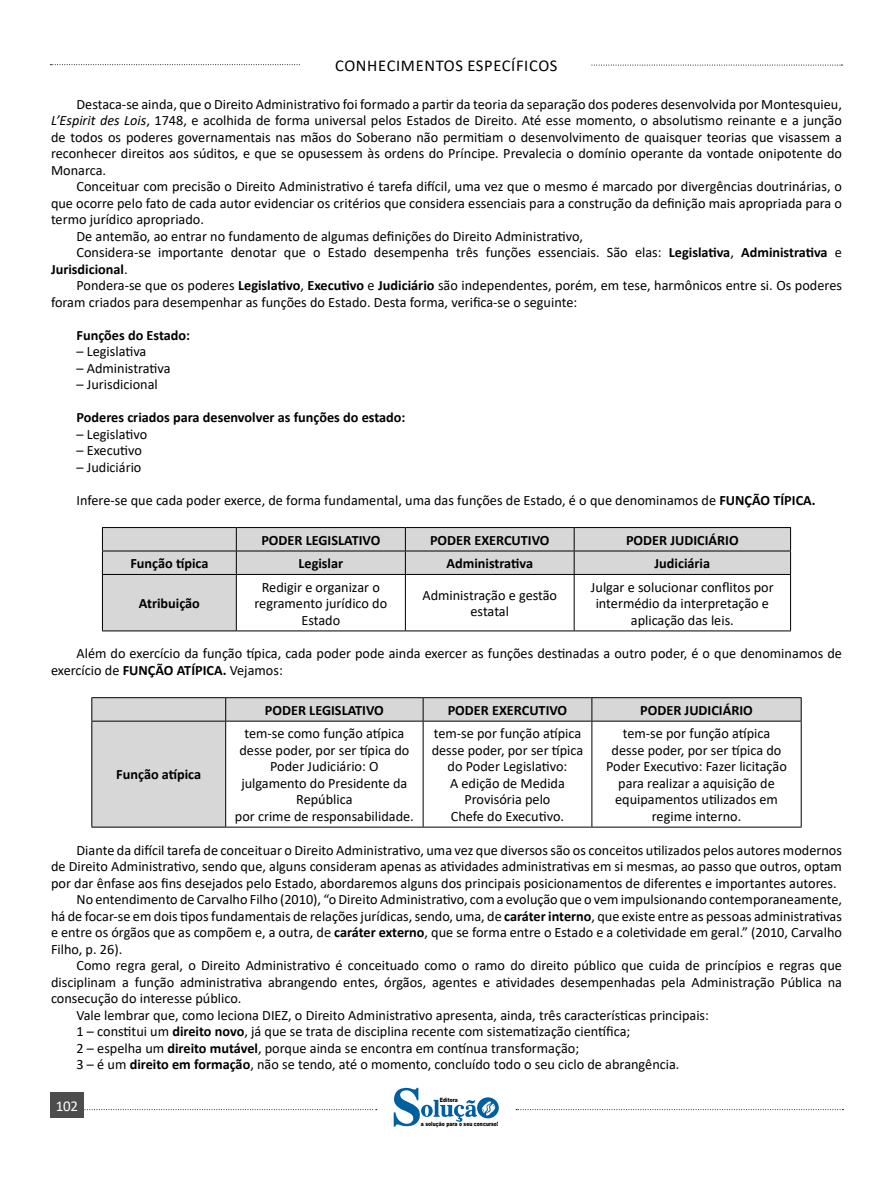
<style>
.page{position:relative;width:893px;height:1191px;background:#fff}
.page>*{position:absolute;margin:0;border:0;box-sizing:border-box;transform-origin:0 0}
.t1{font:16.5px "Calibri";letter-spacing:.04em;color:#000}
.t2{font:15px "Calibri";letter-spacing:-.02em;color:#fff}
.t3{font:14.25px/16.5px "Calibri";color:#000;text-align:center}
.t4{font:700 14.25px "Calibri";color:#000}
.t5{font:900 6px "Arial";color:#000;scale:.76 1}
.s1{font-style:italic}
.s2{font-weight:700}
</style>
<div class="page">
<svg style="left:50px;top:64px;width:250px;height:1px"></svg>
<svg style="left:591px;top:65px;width:251px;height:1px"></svg>
<div style="left:50px;top:1092px;width:34px;height:26px;background:#4d4d4d"></div>
<svg style="left:84px;top:527px;width:759px;height:600px"></svg>
<hr style="left:592px;top:697px;width:210px;height:1px;background:#000">
<hr style="left:91px;top:721px;width:1px;height:105px;background:#000">
<hr style="left:91px;top:721px;width:135px;height:1px;background:#000">
<hr style="left:91px;top:826px;width:135px;height:1px;background:#000">
<hr style="left:225px;top:721px;width:1px;height:105px;background:#000">
<hr style="left:226px;top:721px;width:197px;height:1px;background:#000">
<hr style="left:226px;top:826px;width:197px;height:1px;background:#000">
<hr style="left:423px;top:721px;width:1px;height:105px;background:#000">
<hr style="left:423px;top:721px;width:169px;height:1px;background:#000">
<hr style="left:423px;top:826px;width:169px;height:1px;background:#000">
<hr style="left:591px;top:721px;width:1px;height:105px;background:#000">
<hr style="left:801px;top:721px;width:1px;height:105px;background:#000">
<hr style="left:592px;top:721px;width:210px;height:1px;background:#000">
<hr style="left:592px;top:826px;width:210px;height:1px;background:#000">
<p class="t1" style="left:335px;top:54px;width:224px">CONHECIMENTOS ESPECÍFICOS</p>
<p class="t3" style="left:51px;top:95px;width:792px;text-align:justify;text-indent:26px">Destaca-se ainda, que o Direito Administrativo foi formado a partir da teoria da separação dos poderes desenvolvida por Montesquieu, <span class="s1">L’Espirit des Lois</span>, 1748, e acolhida de forma universal pelos Estados de Direito. Até esse momento, o absolutismo reinante e a junção de todos os poderes governamentais nas mãos do Soberano não permitiam o desenvolvimento de quaisquer teorias que visassem a reconhecer direitos aos súditos, e que se opusessem às ordens do Príncipe. Prevalecia o domínio operante da vontade onipotente do Monarca.</p>
<p class="t3" style="left:51px;top:178px;width:792px;text-align:justify;text-indent:26px">Conceituar com precisão o Direito Administrativo é tarefa difícil, uma vez que o mesmo é marcado por divergências doutrinárias, o que ocorre pelo fato de cada autor evidenciar os critérios que considera essenciais para a construção da definição mais apropriada para o termo jurídico apropriado.</p>
<p class="t3" style="left:77px;top:227px;width:508px">De antemão, ao entrar no fundamento de algumas definições do Direito Administrativo,</p>
<p class="t3" style="left:51px;top:244px;width:792px;text-align:left;text-indent:26px">Considera-se importante denotar que o Estado desempenha três funções essenciais. São elas: <span class="s2">Legislativa</span>, <span class="s2">Administrativa</span> e<br><span class="s2">Jurisdicional</span>.</p>
<p class="t3" style="left:51px;top:277px;width:792px;text-align:left;text-indent:26px">Pondera-se que os poderes <span class="s2">Legislativo</span>, <span class="s2">Executivo</span> e <span class="s2">Judiciário</span> são independentes, porém, em tese, harmônicos entre si. Os poderes foram criados para desempenhar as funções do Estado. Desta forma, verifica-se o seguinte:</p>
<p class="t4" style="left:77px;top:325px;width:115px">Funções do Estado:</p>
<p class="t3" style="left:77px;top:343px;width:71px">– Legislativa</p>
<p class="t3" style="left:77px;top:359px;width:96px">– Administrativa</p>
<p class="t3" style="left:77px;top:376px;width:83px">– Jurisdicional</p>
<p class="t4" style="left:77px;top:407px;width:330px">Poderes criados para desenvolver as funções do estado:</p>
<p class="t3" style="left:77px;top:425px;width:72px">– Legislativo</p>
<p class="t3" style="left:77px;top:442px;width:67px">– Executivo</p>
<p class="t3" style="left:77px;top:458px;width:66px">– Judiciário</p>
<p class="t3" style="left:77px;top:491px;width:741px">Infere-se que cada poder exerce, de forma fundamental, uma das funções de Estado, é o que denominamos de <span class="s2">FUNÇÃO TÍPICA.</span></p>
<p class="t4" style="left:261px;top:530px;width:120px">PODER LEGISLATIVO</p>
<p class="t4" style="left:430px;top:530px;width:121px">PODER EXERCUTIVO</p>
<p class="t4" style="left:626px;top:530px;width:114px">PODER JUDICIÁRIO</p>
<p class="t4" style="left:130px;top:553px;width:80px">Função típica</p>
<p class="t4" style="left:298px;top:553px;width:46px">Legislar</p>
<p class="t4" style="left:446px;top:553px;width:88px">Administrativa</p>
<p class="t4" style="left:655px;top:553px;width:57px">Judiciária</p>
<p class="t4" style="left:139px;top:593px;width:63px">Atribuição</p>
<p class="t3" style="left:254px;top:578px;width:134px">Redigir e organizar o regramento jurídico do<br>Estado</p>
<p class="t3" style="left:422px;top:586px;width:136px">Administração e gestão estatal</p>
<p class="t3" style="left:591px;top:578px;width:184px">Julgar e solucionar conflitos por intermédio da interpretação e aplicação das leis.</p>
<p class="t3" style="left:51px;top:645px;width:792px;text-align:left;text-indent:26px">Além do exercício da função típica, cada poder pode ainda exercer as funções destinadas a outro poder, é o que denominamos de exercício de <span class="s2">FUNÇÃO ATÍPICA.</span> Vejamos:</p>
<p class="t4" style="left:265px;top:700px;width:120px">PODER LEGISLATIVO</p>
<p class="t4" style="left:448px;top:700px;width:121px">PODER EXERCUTIVO</p>
<p class="t4" style="left:640px;top:700px;width:114px">PODER JUDICIÁRIO</p>
<p class="t3" style="left:606px;top:725px;width:182px">tem-se por função atípica desse poder, por ser típica do<br>Poder Executivo: Fazer licitação para realizar a aquisição de equipamentos utilizados em regime interno.</p>
<p class="t3" style="left:51px;top:841px;width:792px;text-align:justify;text-indent:26px">Diante da difícil tarefa de conceituar o Direito Administrativo, uma vez que diversos são os conceitos utilizados pelos autores modernos de Direito Administrativo, sendo que, alguns consideram apenas as atividades administrativas em si mesmas, ao passo que outros, optam por dar ênfase aos fins desejados pelo Estado, abordaremos alguns dos principais posicionamentos de diferentes e importantes autores.</p>
<p class="t3" style="left:51px;top:890px;width:792px;text-align:justify;text-indent:26px">No entendimento de Carvalho Filho (2010), “o Direito Administrativo, com a evolução que o vem impulsionando contemporaneamente, há de focar-se em dois tipos fundamentais de relações jurídicas, sendo, uma, de <span class="s2">caráter interno</span>, que existe entre as pessoas administrativas e entre os órgãos que as compõem e, a outra, de <span class="s2">caráter externo</span>, que se forma entre o Estado e a coletividade em geral.” (2010, Carvalho Filho, p. 26).</p>
<p class="t3" style="left:51px;top:956px;width:792px;text-align:justify;text-indent:26px">Como regra geral, o Direito Administrativo é conceituado como o ramo do direito público que cuida de princípios e regras que disciplinam a função administrativa abrangendo entes, órgãos, agentes e atividades desempenhadas pela Administração Pública na consecução do interesse público.</p>
<p class="t3" style="left:77px;top:1006px;width:634px">Vale lembrar que, como leciona DIEZ, o Direito Administrativo apresenta, ainda, três características principais:</p>
<p class="t3" style="left:77px;top:1022px;width:555px">1 – constitui um <span class="s2">direito novo</span>, já que se trata de disciplina recente com sistematização científica;</p>
<p class="t3" style="left:77px;top:1039px;width:504px">2 – espelha um <span class="s2">direito mutável</span>, porque ainda se encontra em contínua transformação;</p>
<p class="t3" style="left:77px;top:1055px;width:604px">3 – é um <span class="s2">direito em formação</span>, não se tendo, até o momento, concluído todo o seu ciclo de abrangência.</p>
<p class="t3" style="left:244px;top:725px;width:161px">tem-se como função atípica</p>
<p class="t3" style="left:239px;top:741px;width:171px">desse poder, por ser típica do<br>Poder Judiciário: O</p>
<p class="t3" style="left:241px;top:774px;width:168px">julgamento do Presidente da<br>República</p>
<p class="t3" style="left:235px;top:807px;width:181px">por crime de responsabilidade.</p>
<p class="t3" style="left:432px;top:725px;width:153px">tem-se por função atípica desse poder, por ser típica do Poder Legislativo:<br>A edição de Medida<br>Provisória pelo</p>
<p class="t3" style="left:451px;top:807px;width:115px">Chefe do Executivo.</p>
<p class="t4" style="left:116px;top:764px;width:86px">Função atípica</p>
<p class="t2" style="left:56px;top:1095px;width:24px">102</p>
<p class="t2" style="left:52px;top:1098px;width:24px">102</p>
<p class="t5" style="left:440px;top:1095px;width:25px">Editora</p>
<p class="t5" style="left:421px;top:1119px;width:103px">a solução para o seu concurso!</p>
</div>
